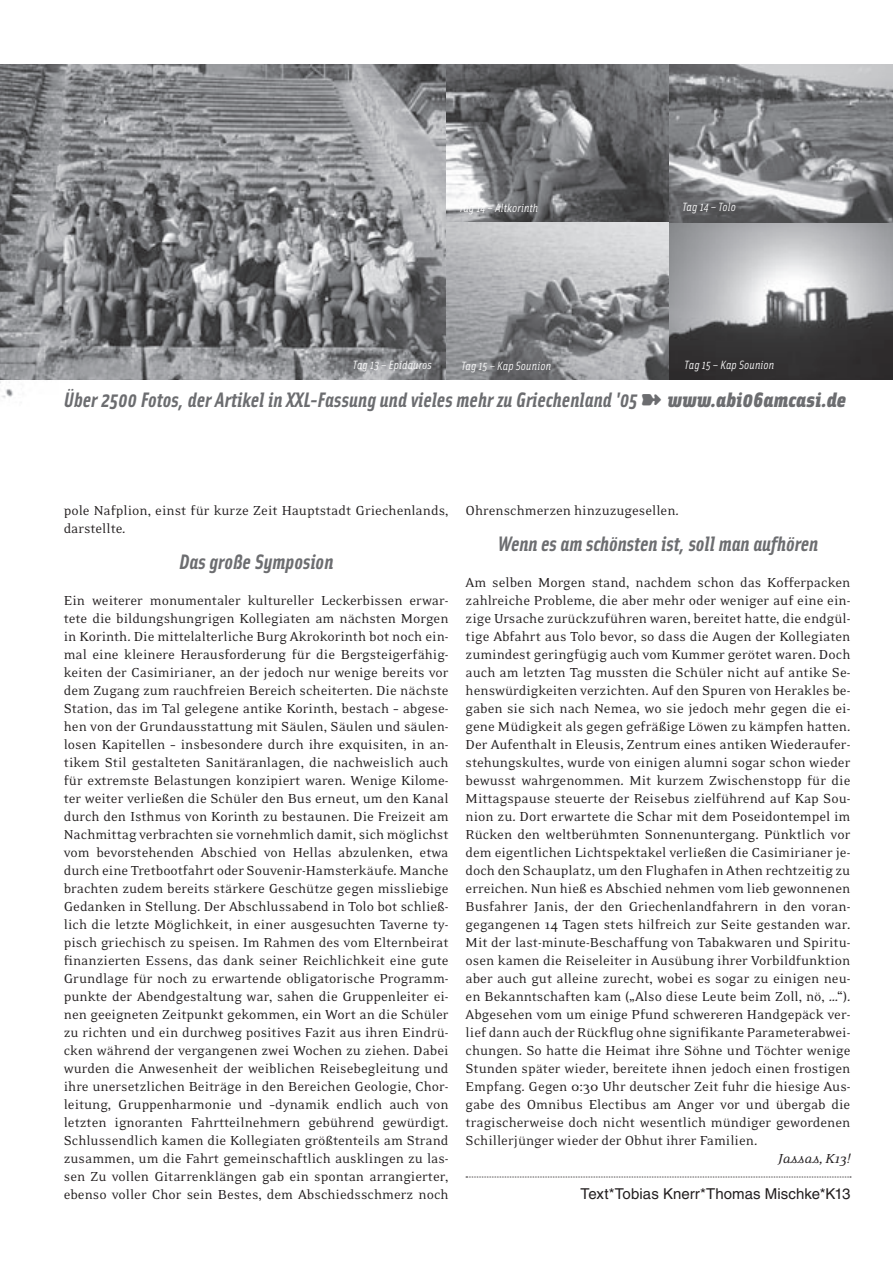
<style>
.page{position:relative;width:893px;height:1263px;background:#fff}
.page>*{position:absolute;margin:0;border:0;box-sizing:border-box;transform-origin:0 0}
.t1{font:italic 700 21px "Solex";color:#6c6d70}
.t2{font:15px/18px "Eidetic Neo";color:#231f20;text-align:justify}
.t3{font:15px "Helvetica LT";letter-spacing:.005em;color:#231f20}
.t4{font:italic 15px "Eidetic Neo";color:#231f20}
.t5{font:italic 12px "Solex";letter-spacing:.01em;color:#fff}
.s1{font-weight:900}
</style>
<div class="page">
<svg style="left:466px;top:1176px;width:385px;height:1px"></svg>
<img style="left:0;top:64px;width:893px;height:316px">
<p class="t5" style="left:459px;top:200px;width:81px">Tag 14 – Altkorinth</p>
<p class="t5" style="left:682px;top:199px;width:55px">Tag 14 – Tolo</p>
<p class="t5" style="left:461px;top:358px;width:91px">Tag 15 – Kap Sounion</p>
<p class="t5" style="left:685px;top:357px;width:91px">Tag 15 – Kap Sounion</p>
<h1 class="t1" style="left:64px;top:386px;width:784px">Über 2500 Fotos, der Artikel in XXL-Fassung und vieles mehr zu Griechenland '05 ➽ <span class="s1">www.abi06amcasi.de</span></h1>
<p class="t5" style="left:353px;top:357px;width:80px">Tag 13 – Epidauros</p>
<p class="t2" style="left:64px;top:501px;width:386px">pole Nafplion, einst für kurze Zeit Hauptstadt Griechenlands, darstellte.</p>
<h1 class="t1" style="left:179px;top:548px;width:156px">Das große Symposion</h1>
<p class="t2" style="left:64px;top:591px;width:386px">Ein weiterer monumentaler kultureller Leckerbissen erwar&shy;tete die bildungshungrigen Kollegiaten am nächsten Morgen in Korinth. Die mittelalterliche Burg Akrokorinth bot noch ein&shy;mal eine kleinere Herausforderung für die Bergsteigerfähig&shy;keiten der Casimirianer, an der jedoch nur wenige bereits vor dem Zugang zum rauchfreien Bereich scheiterten. Die nächste Station, das im Tal gelegene antike Korinth, bestach – abgese&shy;hen von der Grundausstattung mit Säulen, Säulen und säulen&shy;losen Kapitellen – insbesondere durch ihre exquisiten, in an&shy;tikem Stil gestalteten Sanitäranlagen, die nachweislich auch für extremste Belastungen konzipiert waren. Wenige Kilome&shy;ter weiter verließen die Schüler den Bus erneut, um den Kanal durch den Isthmus von Korinth zu bestaunen. Die Freizeit am Nachmittag verbrachten sie vornehmlich damit, sich möglichst vom bevorstehenden Abschied von Hellas abzulenken, etwa durch eine Tretbootfahrt oder Souvenir-Hamsterkäufe. Manche brachten zudem bereits stärkere Geschütze gegen missliebige Gedanken in Stellung. Der Abschlussabend in Tolo bot schließ&shy;lich die letzte Möglichkeit, in einer ausgesuchten Taverne ty&shy;pisch griechisch zu speisen. Im Rahmen des vom Elternbeirat finanzierten Essens, das dank seiner Reichlichkeit eine gute Grundlage für noch zu erwartende obligatorische Programm&shy;punkte der Abendgestaltung war, sahen die Gruppenleiter ei&shy;nen geeigneten Zeitpunkt gekommen, ein Wort an die Schüler zu richten und ein durchweg positives Fazit aus ihren Eindrü&shy;cken während der vergangenen zwei Wochen zu ziehen. Dabei wurden die Anwesenheit der weiblichen Reisebegleitung und ihre unersetzlichen Beiträge in den Bereichen Geologie, Chor&shy;leitung, Gruppenharmonie und –dynamik endlich auch von letzten ignoranten Fahrtteilnehmern gebührend gewürdigt.<br>Schlussendlich kamen die Kollegiaten größtenteils am Strand zusammen, um die Fahrt gemeinschaftlich ausklingen zu las&shy;sen Zu vollen Gitarrenklängen gab ein spontan arrangierter, ebenso voller Chor sein Bestes, dem Abschiedsschmerz noch</p>
<p class="t2" style="left:466px;top:501px;width:215px">Ohrenschmerzen hinzuzugesellen.</p>
<h1 class="t1" style="left:498px;top:530px;width:322px">Wenn es am schönsten ist, soll man aufhören</h1>
<p class="t2" style="left:466px;top:573px;width:386px">Am selben Morgen stand, nachdem schon das Kofferpacken zahlreiche Probleme, die aber mehr oder weniger auf eine ein&shy;zige Ursache zurückzuführen waren, bereitet hatte, die endgül&shy;tige Abfahrt aus Tolo bevor, so dass die Augen der Kollegiaten zumindest geringfügig auch vom Kummer gerötet waren. Doch auch am letzten Tag mussten die Schüler nicht auf antike Se&shy;henswürdigkeiten verzichten. Auf den Spuren von Herakles be&shy;gaben sie sich nach Nemea, wo sie jedoch mehr gegen die ei&shy;gene Müdigkeit als gegen gefräßige Löwen zu kämpfen hatten.<br>Der Aufenthalt in Eleusis, Zentrum eines antiken Wiederaufer&shy;stehungskultes, wurde von einigen alumni sogar schon wieder bewusst wahrgenommen. Mit kurzem Zwischenstopp für die Mittagspause steuerte der Reisebus zielführend auf Kap Sou&shy;nion zu. Dort erwartete die Schar mit dem Poseidontempel im Rücken den weltberühmten Sonnenuntergang. Pünktlich vor dem eigentlichen Lichtspektakel verließen die Casimirianer je&shy;doch den Schauplatz, um den Flughafen in Athen rechtzeitig zu erreichen. Nun hieß es Abschied nehmen vom lieb gewonnenen Busfahrer Janis, der den Griechenlandfahrern in den voran&shy;gegangenen 14 Tagen stets hilfreich zur Seite gestanden war.<br>Mit der last-minute-Beschaffung von Tabakwaren und Spiritu&shy;osen kamen die Reiseleiter in Ausübung ihrer Vorbildfunktion aber auch gut alleine zurecht, wobei es sogar zu einigen neu&shy;en Bekanntschaften kam („Also diese Leute beim Zoll, nö, …“).<br>Abgesehen vom um einige Pfund schwereren Handgepäck ver&shy;lief dann auch der Rückflug ohne signifikante Parameterabwei&shy;chungen. So hatte die Heimat ihre Söhne und Töchter wenige Stunden später wieder, bereitete ihnen jedoch einen frostigen Empfang. Gegen 0:30 Uhr deutscher Zeit fuhr die hiesige Aus&shy;gabe des Omnibus Electibus am Anger vor und übergab die tragischerweise doch nicht wesentlich mündiger gewordenen Schillerjünger wieder der Obhut ihrer Familien.</p>
<p class="t4" style="left:778px;top:1150px;width:74px">Jassas, K13!</p>
<p class="t3" style="left:580px;top:1185px;width:271px">Text*Tobias Knerr*Thomas Mischke*K13</p>
</div>
